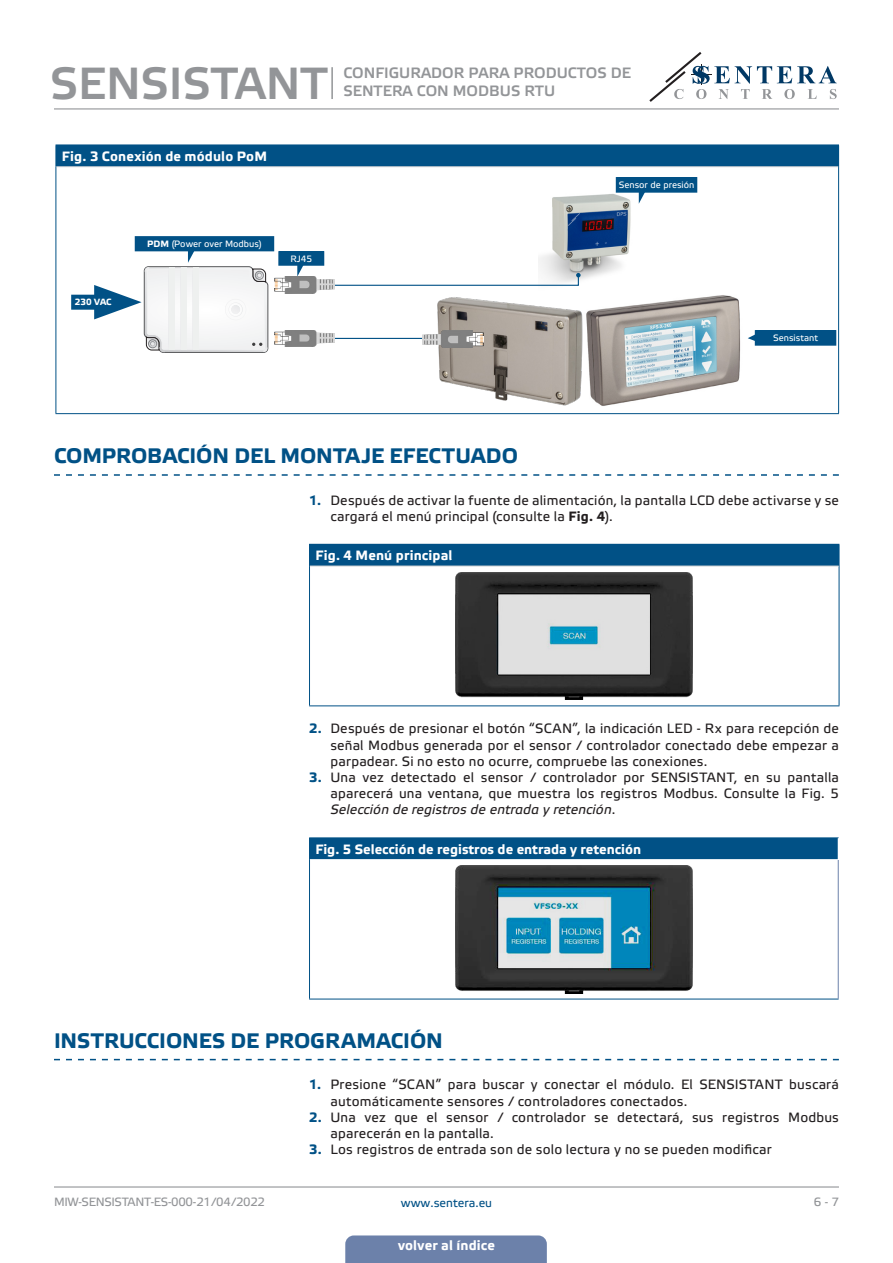
<style>
.page{position:relative;width:893px;height:1263px;background:#fff}
.page>*{position:absolute;margin:0;border:0;box-sizing:border-box;transform-origin:0 0}
.t1{font:45px "Etelka Medium Pro";color:#939598}
.t2{font:700 21px "Etelka Text Pro";letter-spacing:-.005em;color:#015186}
.t3{font:15px "Etelka Medium Pro";color:#939598}
.t4{font:13.5px/16.2px "Etelka Text Pro";letter-spacing:.015em;color:#231f20}
.head-table{font:700 13.5px "Etelka Text Pro";color:#fff}
.table_text{font:700 13.5px "Etelka Text Pro";letter-spacing:.01em;color:#fff}
.t5{font:12px "Etelka Text Pro";letter-spacing:-.03em;color:#939598}
.t6{font:12px "Etelka Text Pro";color:#015186}
.Body_text{font:9.15px "Etelka Text Pro";color:#fff}
.t7{font:700 9px "Etelka Text Pro";color:#fff}
.s1{font-weight:700}
.s2{font-weight:700;color:#015186}
.s3{font-style:italic}
</style>
<div class="page">
<hr style="left:54px;top:108px;width:785px;height:1px;background:#939598">
<hr style="left:54px;top:1186px;width:785px;height:1px;background:#939598">
<svg style="left:649px;top:52px;width:188px;height:50px"></svg>
<div style="left:345px;top:1235px;width:202px;height:28px;background:#6c81aa"></div>
<svg style="left:54px;top:474px;width:785px;height:2px"></svg>
<svg style="left:54px;top:1059px;width:785px;height:1px"></svg>
<div style="left:56px;top:145px;width:783px;height:22px;background:#015186"></div>
<hr style="left:56px;top:167px;width:1px;height:246px;background:#015186">
<hr style="left:838px;top:167px;width:1px;height:246px;background:#015186">
<hr style="left:56px;top:413px;width:783px;height:1px;background:#015186">
<hr style="left:56px;top:166px;width:782px;height:1px;background:#d1d2d4">
<img style="left:586px;top:295px;width:155px;height:111px">
<img style="left:437px;top:297px;width:146px;height:109px">
<div style="left:279px;top:252px;width:44px;height:13px;background:#015186"></div>
<div style="left:278px;top:251px;width:46px;height:15px;border:2px solid #015186"></div>
<svg style="left:297px;top:264px;width:7px;height:12px"></svg>
<img style="left:538px;top:185px;width:93px;height:95px">
<div style="left:617px;top:178px;width:79px;height:14px;background:#015186"></div>
<div style="left:616px;top:177px;width:81px;height:16px;border:2px solid #015186"></div>
<svg style="left:639px;top:191px;width:6px;height:12px"></svg>
<div style="left:136px;top:237px;width:137px;height:14px;background:#015186"></div>
<div style="left:135px;top:236px;width:139px;height:15px;border:2px solid #015186"></div>
<div style="left:71px;top:295px;width:43px;height:15px;background:#015186"></div>
<svg style="left:94px;top:250px;width:174px;height:103px"></svg>
<svg style="left:335px;top:273px;width:246px;height:13px"></svg>
<hr style="left:326px;top:338px;width:151px;height:1px;background:#015186">
<img style="left:422px;top:331px;width:61px;height:17px">
<img style="left:274px;top:330px;width:61px;height:17px">
<img style="left:274px;top:276px;width:61px;height:17px">
<div style="left:756px;top:331px;width:79px;height:14px;background:#015186"></div>
<div style="left:755px;top:330px;width:81px;height:16px;border:2px solid #015186"></div>
<svg style="left:748px;top:334px;width:9px;height:8px"></svg>
<div style="left:309px;top:544px;width:530px;height:22px;background:#015186"></div>
<svg style="left:839px;top:545px;width:1px;height:21px"></svg>
<hr style="left:309px;top:566px;width:1px;height:139px;background:#015186">
<hr style="left:839px;top:566px;width:1px;height:139px;background:#015186">
<hr style="left:309px;top:705px;width:530px;height:1px;background:#015186">
<hr style="left:310px;top:566px;width:529px;height:1px;background:#d1d2d4">
<img style="left:456px;top:572px;width:237px;height:128px">
<div style="left:309px;top:838px;width:529px;height:22px;background:#015186"></div>
<hr style="left:309px;top:837px;width:530px;height:1px;background:#015186">
<hr style="left:309px;top:860px;width:1px;height:139px;background:#015186">
<hr style="left:309px;top:999px;width:530px;height:1px;background:#015186">
<hr style="left:310px;top:859px;width:529px;height:1px;background:#fff">
<hr style="left:838px;top:860px;width:1px;height:139px;background:#6c81aa">
<img style="left:455px;top:866px;width:237px;height:127px">
<hr style="left:331px;top:67px;width:2px;height:32px;background:#939598">
<h1 class="t1" style="left:50px;top:59px;width:279px">SENSISTANT</h1>
<p class="t3" style="left:343px;top:65px;width:289px">CONFIGURADOR PARA PRODUCTOS DE</p>
<p class="t3" style="left:343px;top:83px;width:213px">SENTERA CON MODBUS RTU</p>
<p class="table_text" style="left:62px;top:147px;width:207px">Fig. 3 Conexión de módulo PoM</p>
<p class="t7" style="left:75px;top:296px;width:38px">230 VAC</p>
<p class="Body_text" style="left:147px;top:239px;width:116px"><span class="s1">PDM</span> (Power over Modbus)</p>
<p class="Body_text" style="left:290px;top:254px;width:23px">RJ45</p>
<p class="Body_text" style="left:619px;top:180px;width:77px">Sensor de presión</p>
<p class="Body_text" style="left:773px;top:333px;width:46px">Sensistant</p>
<p class="t2" style="left:54px;top:442px;width:465px">COMPROBACIÓN DEL MONTAJE EFECTUADO</p>
<p class="t4" style="left:330px;top:493px;width:510px;text-indent:-21px"><span class="s2">1.</span> Después de activar la fuente de alimentación, la pantalla LCD debe activarse y se cargará el menú principal (consulte la <span class="s1">Fig. 4</span>).</p>
<p class="table_text" style="left:315px;top:547px;width:138px">Fig. 4 Menú principal</p>
<p class="t4" style="left:330px;top:721px;width:510px;text-align:justify;text-indent:-21px"><span class="s2">2.</span> Después de presionar el botón “SCAN”, la indicación LED - Rx para recepción de señal Modbus generada por el sensor / controlador conectado debe empezar a parpadear. Si no esto no ocurre, compruebe las conexiones.</p>
<p class="t4" style="left:330px;top:770px;width:510px;text-align:justify;text-indent:-21px"><span class="s2">3.</span> Una vez detectado el sensor / controlador por SENSISTANT, en su pantalla aparecerá una ventana, que muestra los registros Modbus. Consulte la Fig. 5<br><span class="s3">Selección de registros de entrada y retención</span>.</p>
<p class="head-table" style="left:315px;top:840px;width:327px">Fig. 5 Selección de registros de entrada y retención</p>
<p class="t2" style="left:54px;top:1027px;width:390px">INSTRUCCIONES DE PROGRAMACIÓN</p>
<p class="t4" style="left:330px;top:1077px;width:510px;text-indent:-21px"><span class="s2">1.</span> Presione “SCAN” para buscar y conectar el módulo. El SENSISTANT buscará automáticamente sensores / controladores conectados.</p>
<p class="t4" style="left:330px;top:1110px;width:510px;text-indent:-21px"><span class="s2">2.</span> Una vez que el sensor / controlador se detectará, sus registros Modbus aparecerán en la pantalla.</p>
<p class="t4" style="left:309px;top:1142px;width:464px"><span class="s2">3.</span> Los registros de entrada son de solo lectura y no se pueden modificar</p>
<p class="t5" style="left:54px;top:1195px;width:213px">MIW-SENSISTANT-ES-000 - 21 / 04 / 2022</p>
<p class="t6" style="left:401px;top:1196px;width:93px">www.sentera.eu</p>
<p class="t5" style="left:814px;top:1195px;width:27px">6 - 7</p>
<p class="head-table" style="left:398px;top:1237px;width:98px">volver al índice</p>
</div>
